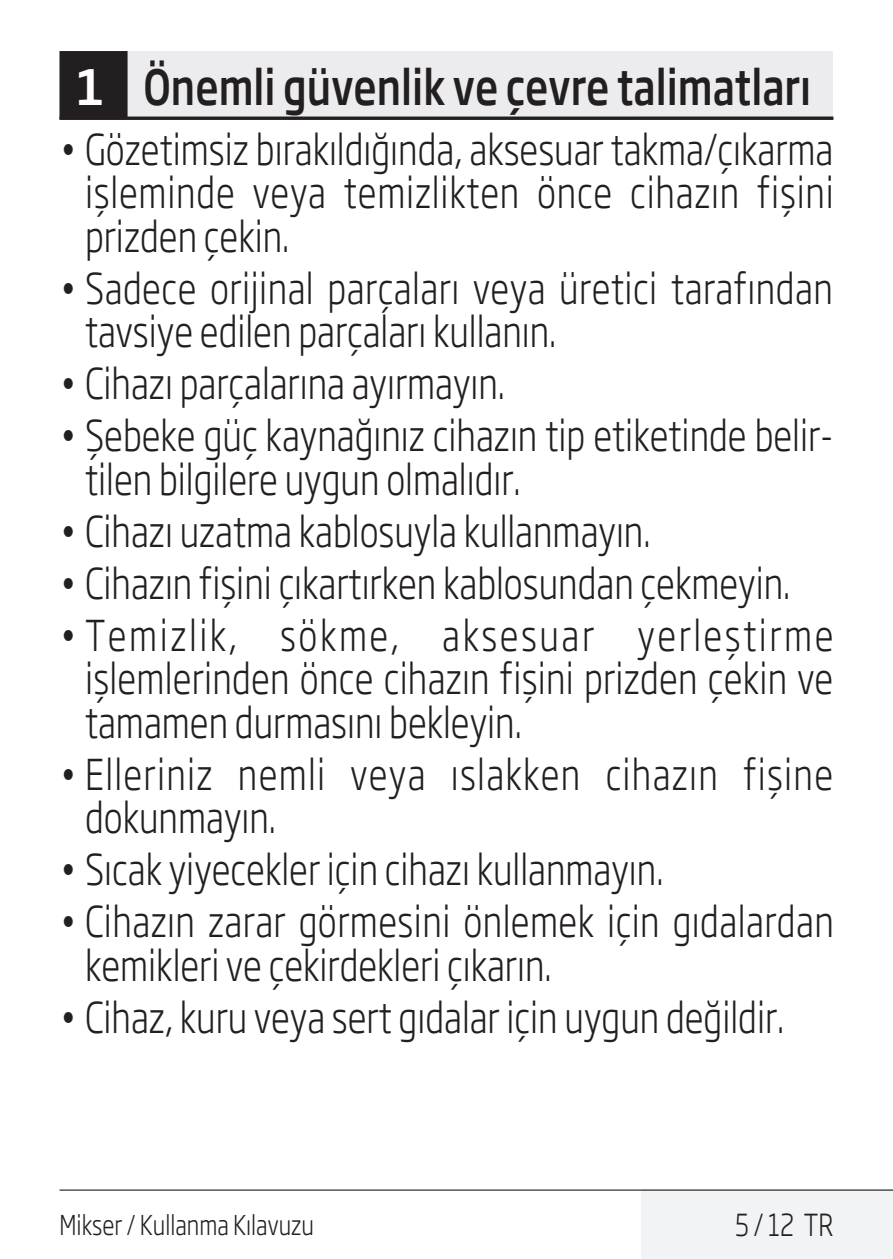
<style>
.page{position:relative;width:893px;height:1259px;background:#fff}
.page>*{position:absolute;margin:0;border:0;box-sizing:border-box;transform-origin:0 0}
.Unite_Baslik_Guvenli{font:500 48px "Soho Gothic Pro";color:#231f20;scale:.8 1}
.t1{font:300 42px/43.5px "Soho Gothic Pro";color:#231f20;scale:.8 1}
.t2{font:300 42px/43.5px "Soho Gothic Pro";letter-spacing:.04em;color:#231f20;scale:.8 1}
.t3{font:300 30px "Soho Gothic Pro";color:#231f20;scale:.8 1}
.t4{font:300 27px "Soho Gothic Pro";color:#231f20;scale:.8 1}
.s1{color:#fff}
</style>
<div class="page">
<div style="left:60px;top:51px;width:773px;height:68px;background:#ececee"></div>
<hr style="left:60px;top:117px;width:773px;height:3px;background:#231f20">
<div style="left:61px;top:53px;width:65px;height:65px;background:#231f20"></div>
<div style="left:60px;top:51px;width:68px;height:68px;border:3px solid #231f20"></div>
<div style="left:641px;top:1189px;width:252px;height:70px;background:#f2f3f4"></div>
<hr style="left:60px;top:1189px;width:833px;height:1px;background:#000">
<p class="Unite_Baslik_Guvenli" style="left:77px;top:49px;width:920px"><span class="s1">1</span> Önemli güvenlik ve çevre talimatları</p>
<p class="t1" style="left:85px;top:125px;width:937px;text-align:justify;text-indent:-26px">• Gözetimsiz bırakıldığında, aksesuar takma/çıkarma işleminde veya temizlikten önce cihazın fişini prizden çekin.</p>
<p class="t1" style="left:85px;top:264px;width:936px;text-indent:-26px">• Sadece orijinal parçaları veya üretici tarafından tavsiye edilen parçaları kullanın.</p>
<p class="t1" style="left:60px;top:359px;width:558px">• Cihazı parçalarına ayırmayın.</p>
<p class="t1" style="left:85px;top:411px;width:931px;text-indent:-26px">• Şebeke güç kaynağınız cihazın tip etiketinde belir&shy;tilen bilgilere uygun olmalıdır.</p>
<p class="t1" style="left:60px;top:507px;width:740px">• Cihazı uzatma kablosuyla kullanmayın.</p>
<p class="t1" style="left:60px;top:559px;width:915px">• Cihazın fişini çıkartırken kablosundan çekmeyin.</p>
<p class="t1" style="left:85px;top:611px;width:937px;text-align:justify;text-indent:-26px">• Temizlik, sökme, aksesuar yerleştirme işlemlerinden önce cihazın fişini prizden çekin ve tamamen durmasını bekleyin.</p>
<p class="t2" style="left:85px;top:750px;width:937px;text-indent:-26px">• Elleriniz nemli veya ıslakken cihazın fişine dokunmayın.</p>
<p class="t1" style="left:60px;top:845px;width:756px">• Sıcak yiyecekler için cihazı kullanmayın.</p>
<p class="t1" style="left:85px;top:897px;width:937px;text-indent:-26px">• Cihazın zarar görmesini önlemek için gıdalardan kemikleri ve çekirdekleri çıkarın.</p>
<p class="t1" style="left:60px;top:993px;width:908px">• Cihaz, kuru veya sert gıdalar için uygun değildir.</p>
<p class="t4" style="left:60px;top:1204px;width:320px">Mikser / Kullanma Kılavuzu</p>
<p class="t3" style="left:735px;top:1202px;width:125px">5 / 12 TR</p>
</div>
